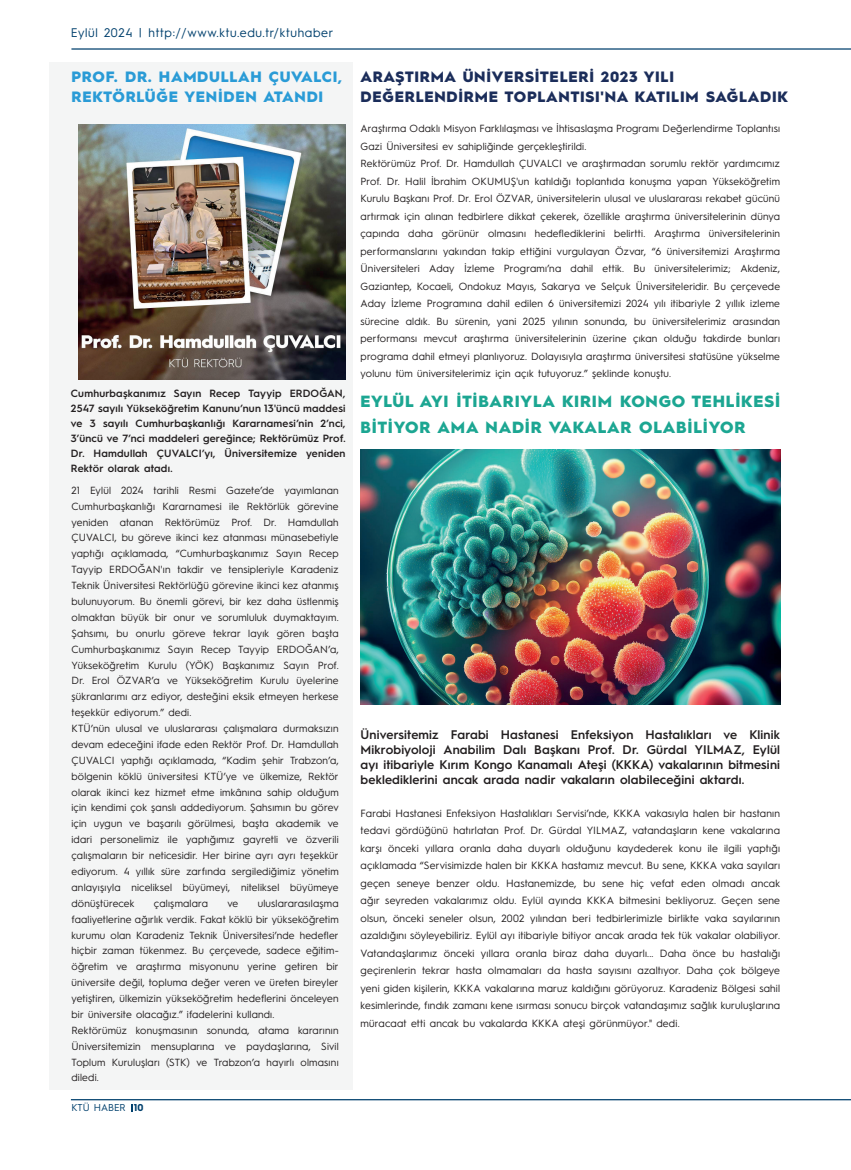
<style>
.page{position:relative;width:851px;height:1170px;background:#fff}
.page>*{position:absolute;margin:0;border:0;box-sizing:border-box;transform-origin:0 0}
.t1{font:900 16.25px/26.2px "Hurme Geometric Sans 1";letter-spacing:.05em;color:#1ca692}
.t2{font:900 15px/20px "Hurme Geometric Sans 1";letter-spacing:.05em;color:#1b2d5a}
.t3{font:900 15px/20px "Hurme Geometric Sans 1";letter-spacing:.05em;color:#2a9bd6}
.t4{font:600 12.5px/15px "Hurme Geometric Sans 1";letter-spacing:.015em;color:#231f20;text-align:justify}
.t5{font:12.5px "Hurme Geometric Sans 1";letter-spacing:.05em;color:#00406d}
.t6{font:10.5px/17.5px "Hurme Geometric Sans 1";letter-spacing:.015em;color:#231f20;text-align:justify}
.t7{font:600 10.5px/15px "Hurme Geometric Sans 1";letter-spacing:.02em;color:#231f20;text-align:justify}
.t8{font:10.38px/15.9px "Hurme Geometric Sans 1";letter-spacing:.02em;color:#231f20}
.t9{font:10px "Hurme Geometric Sans 1";color:#00406d}
.s1{font-weight:700}
</style>
<div class="page">
<hr style="left:71px;top:48px;width:779px;height:2px;background:#00406d">
<hr style="left:71px;top:1098px;width:779px;height:2px;background:#00406d">
<div style="left:50px;top:62px;width:303px;height:1027px;background:#f4f5f5"></div>
<img style="left:78px;top:124px;width:267px;height:255px">
<img style="left:360px;top:449px;width:420px;height:255px">
<p class="t5" style="left:71px;top:24px;width:264px">Eylül 2024 | http://www.ktu.edu.tr/ktuhaber</p>
<h2 class="t3" style="left:71px;top:66px;width:272px">PROF. DR. HAMDULLAH ÇUVALCI,<br>REKTÖRLÜĞE YENİDEN ATANDI</h2>
<h2 class="t2" style="left:360px;top:66px;width:429px">ARAŞTIRMA ÜNİVERSİTELERİ 2023 YILI<br>DEĞERLENDİRME TOPLANTISI'NA KATILIM SAĞLADIK</h2>
<p class="t7" style="left:71px;top:385px;width:276px">Cumhurbaşkanımız Sayın Recep Tayyip ERDOĞAN, 2547 sayılı Yükseköğretim Kanunu’nun 13'üncü maddesi ve 3 sayılı Cumhurbaşkanlığı Kararnamesi’nin 2’nci, 3’üncü ve 7’nci maddeleri gereğince; Rektörümüz Prof.<br>Dr. Hamdullah ÇUVALCI’yı, Üniversitemize yeniden Rektör olarak atadı.</p>
<p class="t8" style="left:71px;top:481px;width:268px">21 Eylül 2024 tarihli Resmi Gazete’de yayımlanan Cumhurbaşkanlığı Kararnamesi ile Rektörlük görevine yeniden atanan Rektörümüz Prof. Dr. Hamdullah ÇUVALCI, bu göreve ikinci kez atanması münasebetiyle yaptığı açıklamada, “Cumhurbaşkanımız Sayın Recep Tayyip ERDOĞAN'ın takdir ve tensipleriyle Karadeniz Teknik Üniversitesi Rektörlüğü görevine ikinci kez atanmış bulunuyorum. Bu önemli görevi, bir kez daha üstlenmiş olmaktan büyük bir onur ve sorumluluk duymaktayım.<br>Şahsımı, bu onurlu göreve tekrar layık gören başta Cumhurbaşkanımız Sayın Recep Tayyip ERDOĞAN’a, Yükseköğretim Kurulu (YÖK) Başkanımız Sayın Prof.<br>Dr. Erol ÖZVAR’a ve Yükseköğretim Kurulu üyelerine şükranlarımı arz ediyor, desteğini eksik etmeyen herkese teşekkür ediyorum.” dedi.<br>KTÜ’nün ulusal ve uluslararası çalışmalara durmaksızın devam edeceğini ifade eden Rektör Prof. Dr. Hamdullah ÇUVALCI yaptığı açıklamada, “Kadim şehir Trabzon’a, bölgenin köklü üniversitesi KTÜ’ye ve ülkemize, Rektör olarak ikinci kez hizmet etme imkânına sahip olduğum için kendimi çok şanslı addediyorum. Şahsımın bu görev için uygun ve başarılı görülmesi, başta akademik ve idari personelimiz ile yaptığımız gayretli ve özverili çalışmaların bir neticesidir. Her birine ayrı ayrı teşekkür ediyorum. 4 yıllık süre zarfında sergilediğimiz yönetim anlayışıyla niceliksel büyümeyi, niteliksel büyümeye dönüştürecek</p>
<p class="t8" style="left:71px;top:894px;width:268px;text-indent:186px">uluslararasılaşma faaliyetlerine ağırlık verdik. Fakat köklü bir yükseköğretim kurumu olan Karadeniz Teknik Üniversitesi’nde hedefler hiçbir zaman tükenmez. Bu çerçevede, sadece eğitim&shy;öğretim ve araştırma misyonunu yerine getiren bir üniversite değil, topluma değer veren ve üreten bireyler yetiştiren, ülkemizin yükseköğretim hedeflerini önceleyen bir üniversite olacağız.” ifadelerini kullandı.<br>Rektörümüz konuşmasının sonunda, atama kararının Üniversitemizin mensuplarına ve paydaşlarına, Sivil Toplum Kuruluşları (STK) ve Trabzon’a hayırlı olmasını diledi.</p>
<p class="t8" style="left:154px;top:894px;width:56px">çalışmalara</p>
<p class="t8" style="left:227px;top:894px;width:12px">ve</p>
<p class="t9" style="left:72px;top:1100px;width:73px">KTÜ HABER <span class="s1">10</span></p>
<p class="t8" style="left:360px;top:119px;width:421px;line-height:17.5px">Araştırma Odaklı Misyon Farklılaşması ve İhtisaslaşma Programı Değerlendirme Toplantısı Gazi Üniversitesi ev sahipliğinde gerçekleştirildi.<br>Rektörümüz Prof. Dr. Hamdullah ÇUVALCI ve araştırmadan sorumlu rektör yardımcımız Prof. Dr. Halil İbrahim OKUMUŞ'un katıldığı toplantıda konuşma yapan Yükseköğretim Kurulu Başkanı Prof. Dr. Erol ÖZVAR, üniversitelerin ulusal ve uluslararası rekabet gücünü artırmak için alınan tedbirlere dikkat çekerek, özellikle araştırma üniversitelerinin dünya çapında daha görünür olmasını hedeflediklerini belirtti. Araştırma üniversitelerinin performanslarını yakından takip ettiğini vurgulayan Özvar, “6 üniversitemizi Araştırma Üniversiteleri Aday İzleme Programı’na dahil ettik. Bu üniversitelerimiz; Akdeniz, Gaziantep, Kocaeli, Ondokuz Mayıs, Sakarya ve Selçuk Üniversiteleridir. Bu çerçevede Aday İzleme Programına dahil edilen 6 üniversitemizi 2024 yılı itibariyle 2 yıllık izleme sürecine aldık. Bu sürenin, yani 2025 yılının sonunda, bu üniversitelerimiz arasından performansı mevcut araştırma üniversitelerinin üzerine çıkan olduğu takdirde bunları programa dahil etmeyi planlıyoruz. Dolayısıyla araştırma üniversitesi statüsüne yükselme yolunu tüm üniversitelerimiz için açık tutuyoruz.” şeklinde konuştu.</p>
<h1 class="t1" style="left:360px;top:387px;width:421px">EYLÜL AYI İTİBARIYLA KIRIM KONGO TEHLİKESİ<br>BİTİYOR AMA NADİR VAKALAR OLABİLİYOR</h1>
<p class="t4" style="left:360px;top:726px;width:421px">Üniversitemiz Farabi Hastanesi Enfeksiyon Hastalıkları ve Klinik Mikrobiyoloji Anabilim Dalı Başkanı Prof. Dr. Gürdal YILMAZ, Eylül ayı itibariyle Kırım Kongo Kanamalı Ateşi (KKKA) vakalarının bitmesini beklediklerini ancak arada nadir vakaların olabileceğini aktardı.</p>
<p class="t6" style="left:360px;top:803px;width:421px">Farabi Hastanesi Enfeksiyon Hastalıkları Servisi’nde, KKKA vakasıyla halen bir hastanın tedavi gördüğünü hatırlatan Prof. Dr. Gürdal YILMAZ, vatandaşların kene vakalarına karşı önceki yıllara oranla daha duyarlı olduğunu kaydederek konu ile ilgili yaptığı açıklamada “Servisimizde halen bir KKKA hastamız mevcut. Bu sene, KKKA vaka sayıları geçen seneye benzer oldu. Hastanemizde, bu sene hiç vefat eden olmadı ancak ağır seyreden vakalarımız oldu. Eylül ayında KKKA bitmesini bekliyoruz. Geçen sene olsun, önceki seneler olsun, 2002 yılından beri tedbirlerimizle birlikte vaka sayılarının azaldığını söyleyebiliriz. Eylül ayı itibariyle bitiyor ancak arada tek tük vakalar olabiliyor.<br>Vatandaşlarımız önceki yıllara oranla biraz daha duyarlı... Daha önce bu hastalığı geçirenlerin tekrar hasta olmamaları da hasta sayısını azaltıyor. Daha çok bölgeye yeni giden kişilerin, KKKA vakalarına maruz kaldığını görüyoruz. Karadeniz Bölgesi sahil kesimlerinde, fındık zamanı kene ısırması sonucu birçok vatandaşımız sağlık kuruluşlarına müracaat etti ancak bu vakalarda KKKA ateşi görünmüyor." dedi.</p>
</div>
